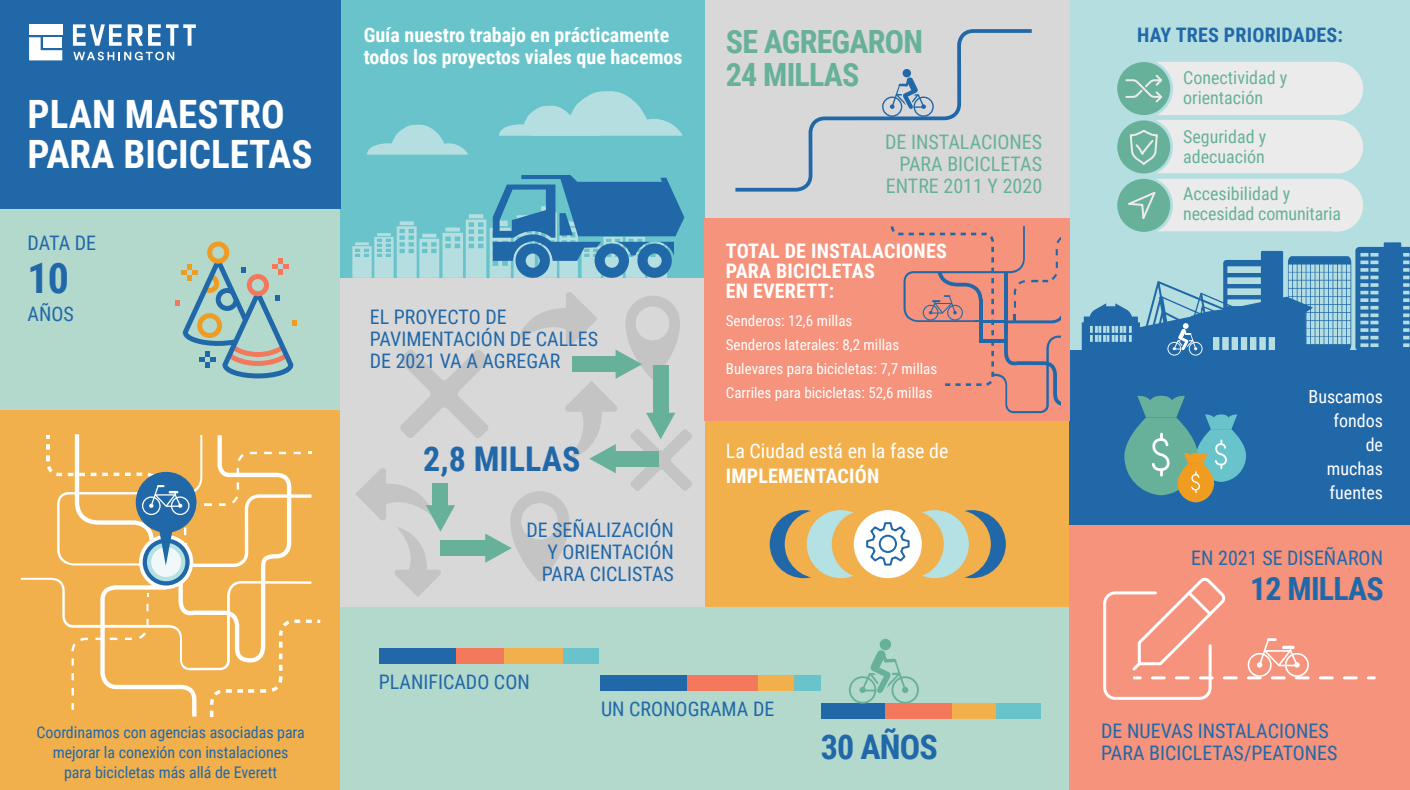
<style>
.page{position:relative;width:1410px;height:790px;background:#fff}
.page>*{position:absolute;margin:0;border:0;box-sizing:border-box;transform-origin:0 0}
.t1{font:700 42px "Roboto Condensed";color:#2168a9}
.t2{font:700 39px/40.7px "Roboto Condensed";color:#fff}
.t3{font:700 34px "Roboto Condensed";color:#2168a9}
.t4{font:700 32px/33px "Roboto Condensed";letter-spacing:-.025em;color:#67b19a}
.t5{font:700 32px "Roboto Condensed";letter-spacing:-.025em;color:#2168a9}
.t6{font:20px/22px "Roboto Condensed";color:#2168a9}
.t7{font:700 20px/20px "Roboto Condensed";color:#fff}
.t8{font:20px/22px "Roboto Condensed";color:#67b19a;text-align:right}
.t9{font:20px "Roboto Condensed";color:#fff}
.t10{font:700 20px "Roboto Condensed";letter-spacing:.01em;color:#2168a9}
.t11{font:18px/20px "Roboto Condensed";color:#67b19a}
.t12{font:18px/24px "Roboto Condensed";color:#fff;text-align:right}
.t13{font:16px/20px "Roboto Condensed";letter-spacing:-.005em;color:#2168a9;text-align:center}
.t14{font:15px/24px "Roboto Condensed";color:#fff}
</style>
<div class="page">
<div style="left:0;top:410px;width:340px;height:379px;background:#f2b04d"></div>
<svg style="left:21px;top:434px;width:299px;height:282px"></svg>
<div style="left:0;top:208px;width:340px;height:202px;background:#b3d8cc"></div>
<svg style="left:175px;top:241px;width:122px;height:137px"></svg>
<div style="left:340px;top:606px;width:729px;height:183px;background:#b3d8cc"></div>
<div style="left:378px;top:647px;width:78px;height:16px;background:#2168a9"></div>
<div style="left:456px;top:647px;width:48px;height:16px;background:#f4785c"></div>
<div style="left:504px;top:647px;width:59px;height:16px;background:#f2b04d"></div>
<div style="left:563px;top:647px;width:35px;height:16px;background:#68c4ca"></div>
<div style="left:600px;top:675px;width:87px;height:16px;background:#2168a9"></div>
<div style="left:687px;top:675px;width:71px;height:16px;background:#f4785c"></div>
<div style="left:758px;top:675px;width:36px;height:16px;background:#f2b04d"></div>
<div style="left:794px;top:675px;width:26px;height:16px;background:#68c4ca"></div>
<div style="left:820px;top:703px;width:64px;height:15px;background:#2168a9"></div>
<div style="left:884px;top:703px;width:67px;height:15px;background:#f4785c"></div>
<div style="left:951px;top:703px;width:45px;height:15px;background:#f2b04d"></div>
<div style="left:996px;top:703px;width:44px;height:15px;background:#68c4ca"></div>
<div style="left:879px;top:638px;width:12px;height:12px;background:#67b19a;border-radius:50%"></div>
<svg style="left:849px;top:649px;width:69px;height:54px"></svg>
<div style="left:705px;top:420px;width:365px;height:186px;background:#f2b04d"></div>
<div style="left:769px;top:510px;width:68px;height:68px;background:#2168a9;border-radius:50%"></div>
<div style="left:784px;top:510px;width:68px;height:68px;background:#f2b04d;border-radius:50%"></div>
<div style="left:806px;top:510px;width:68px;height:68px;background:#b4e1e4;border-radius:50%"></div>
<div style="left:831px;top:510px;width:68px;height:68px;background:#f2b04d;border-radius:50%"></div>
<div style="left:937px;top:510px;width:68px;height:68px;background:#2168a9;border-radius:50%"></div>
<div style="left:922px;top:510px;width:68px;height:68px;background:#f2b04d;border-radius:50%"></div>
<div style="left:900px;top:510px;width:68px;height:68px;background:#b4e1e4;border-radius:50%"></div>
<div style="left:875px;top:510px;width:68px;height:68px;background:#f2b04d;border-radius:50%"></div>
<div style="left:853px;top:510px;width:68px;height:68px;background:#fff;border-radius:50%"></div>
<svg style="left:866px;top:522px;width:44px;height:44px"></svg>
<div style="left:878px;top:534px;width:18px;height:18px;border:2px solid #2168a9;border-radius:50%"></div>
<div style="left:1069px;top:366px;width:340px;height:159px;background:#2168a9"></div>
<svg style="left:1124px;top:395px;width:121px;height:107px"></svg>
<div style="left:704px;top:0;width:365px;height:218px;background:#d8d8d8"></div>
<svg style="left:735px;top:29px;width:296px;height:162px"></svg>
<div style="left:1069px;top:525px;width:340px;height:264px;background:#f6937c"></div>
<svg style="left:1103px;top:577px;width:255px;height:123px"></svg>
<svg style="left:1367px;top:676px;width:6px;height:3px"></svg>
<div style="left:340px;top:0;width:365px;height:278px;background:#68c4ca"></div>
<svg style="left:352px;top:175px;width:332px;height:103px"></svg>
<svg style="left:367px;top:125px;width:101px;height:30px"></svg>
<svg style="left:499px;top:91px;width:183px;height:45px"></svg>
<div style="left:340px;top:278px;width:365px;height:328px;background:#d8d8d8"></div>
<svg style="left:356px;top:292px;width:336px;height:305px"></svg>
<div style="left:1069px;top:0;width:340px;height:349px;background:#b5dee1"></div>
<div style="left:1069px;top:349px;width:340px;height:17px;background:#2168a9"></div>
<div style="left:1117px;top:62px;width:53px;height:53px;background:#67b19a;border-radius:50%"></div>
<div style="left:1117px;top:120px;width:53px;height:53px;background:#67b19a;border-radius:50%"></div>
<div style="left:1117px;top:179px;width:53px;height:53px;background:#67b19a;border-radius:50%"></div>
<svg style="left:1126px;top:179px;width:236px;height:53px"></svg>
<svg style="left:1124px;top:62px;width:238px;height:111px"></svg>
<div style="left:1383px;top:242px;width:17px;height:109px;background:#2168a9"></div>
<svg style="left:1081px;top:247px;width:328px;height:108px"></svg>
<div style="left:0;top:0;width:340px;height:208px;background:#2168a9"></div>
<div style="left:29px;top:24px;width:33px;height:11px;background:#fff"></div>
<svg style="left:29px;top:37px;width:33px;height:23px"></svg>
<svg style="left:73px;top:24px;width:49px;height:22px"></svg>
<svg style="left:128px;top:24px;width:68px;height:22px"></svg>
<svg style="left:73px;top:52px;width:101px;height:8px"></svg>
<div style="left:704px;top:218px;width:366px;height:202px;background:#f6937c"></div>
<svg style="left:890px;top:226px;width:170px;height:187px"></svg>
<svg style="left:1003px;top:272px;width:4px;height:61px"></svg>
<h2 class="t2" style="left:28px;top:92px;width:286px">PLAN MAESTRO<br>PARA BICICLETAS</h2>
<p class="t6" style="left:28px;top:231px;width:70px">DATA DE</p>
<h1 class="t1" style="left:28px;top:248px;width:43px">10</h1>
<p class="t6" style="left:28px;top:302px;width:48px">AÑOS</p>
<p class="t13" style="left:36px;top:721px;width:270px">Coordinamos con agencias asociadas para mejorar la conexión con instalaciones<br>para bicicletas más allá de Everett</p>
<p class="t7" style="left:363px;top:23px;width:320px;line-height:22px">Guía nuestro trabajo en prácticamente todos los proyectos viales que hacemos</p>
<p class="t6" style="left:370px;top:304px;width:230px">EL PROYECTO DE<br>PAVIMENTACIÓN DE CALLES<br>DE 2021 VA A AGREGAR</p>
<h3 class="t3" style="left:423px;top:435px;width:159px">2,8 MILLAS</h3>
<p class="t6" style="left:542px;top:517px;width:134px;text-align:justify;text-indent:-16px">DE SEÑALIZACIÓN Y ORIENTACIÓN PARA CICLISTAS</p>
<p class="t6" style="left:379px;top:669px;width:152px">PLANIFICADO CON</p>
<h3 class="t4" style="left:725px;top:24px;width:198px">SE AGREGARON<br>24 MILLAS</h3>
<p class="t8" style="left:885px;top:130px;width:159px">DE INSTALACIONES<br>PARA BICICLETAS<br>ENTRE 2011 Y 2020</p>
<p class="t7" style="left:725px;top:239px;width:222px">TOTAL DE INSTALACIONES<br>PARA BICICLETAS<br>EN EVERETT:</p>
<p class="t14" style="left:725px;top:308px;width:213px">Senderos: 12,6 millas<br>Senderos laterales: 8,2 millas Bulevares para bicicletas: 7,7 millas Carriles para bicicletas: 52,6 millas</p>
<p class="t9" style="left:725px;top:436px;width:224px">La Ciudad está en la fase de</p>
<p class="t7" style="left:725px;top:465px;width:155px">IMPLEMENTACIÓN</p>
<p class="t6" style="left:601px;top:697px;width:175px">UN CRONOGRAMA DE</p>
<h3 class="t3" style="left:820px;top:722px;width:119px">30 AÑOS</h3>
<p class="t10" style="left:1136px;top:21px;width:207px">HAY TRES PRIORIDADES:</p>
<p class="t11" style="left:1182px;top:67px;width:106px">Conectividad y orientación</p>
<p class="t11" style="left:1182px;top:126px;width:85px">Seguridad y adecuación</p>
<p class="t11" style="left:1182px;top:183px;width:159px">Accesibilidad y necesidad comunitaria</p>
<p class="t12" style="left:1308px;top:383px;width:76px">Buscamos fondos<br>de muchas fuentes</p>
<p class="t6" style="left:1191px;top:545px;width:193px">EN 2021 SE DISEÑARON</p>
<h3 class="t5" style="left:1249px;top:566px;width:135px">12 MILLAS</h3>
<p class="t6" style="left:1101px;top:718px;width:238px">DE NUEVAS INSTALACIONES<br>PARA BICICLETAS/PEATONES</p>
</div>
